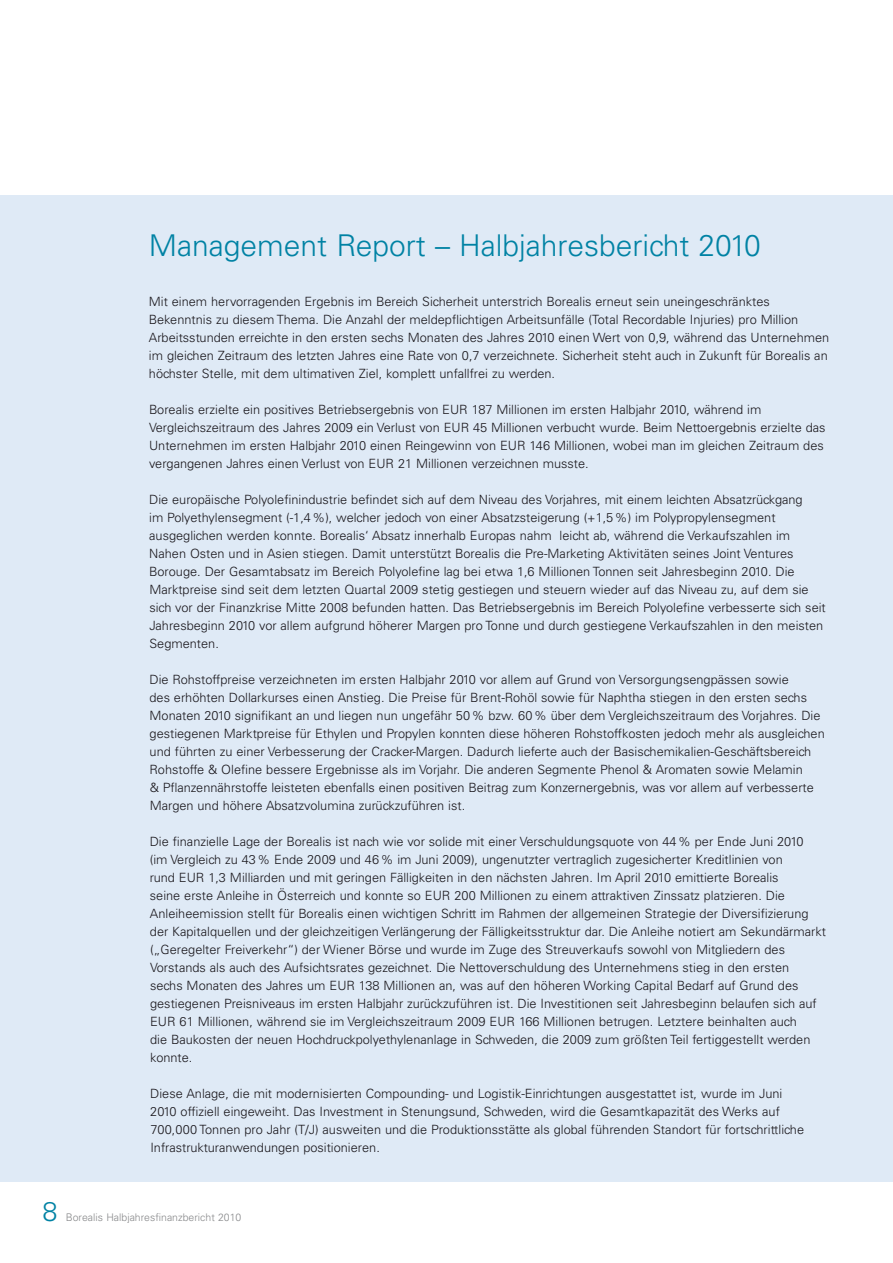
<style>
.page{position:relative;width:893px;height:1263px;background:#fff}
.page>*{position:absolute;margin:0;border:0;box-sizing:border-box;transform-origin:0 0}
.t1{font:300 30px "Univers LT Std";color:#0082a4}
.t2{font:300 27px "Univers LT Std";color:#0082a4}
.t3{font:300 12.75px/18px "Univers LT Std";color:#1a171c}
.t4{font:300 10.5px "Univers LT Std";color:#87888a}
</style>
<div class="page">
<div style="left:0;top:196px;width:893px;height:986px;background:#dfeaf6"></div>
<h1 class="t1" style="left:149px;top:227px;width:613px">Management Report – Halbjahresbericht 2010</h1>
<p class="t3" style="left:149px;top:292px;width:682px">Mit einem hervorragenden Ergebnis im Bereich Sicherheit unterstrich Borealis erneut sein uneingeschränktes Bekenntnis zu diesem Thema. Die Anzahl der meldepflichtigen Arbeitsunfälle (Total Recordable Injuries) pro Million Arbeitsstunden erreichte in den ersten sechs Monaten des Jahres 2010 einen Wert von 0,9, während das Unternehmen im gleichen Zeitraum des letzten Jahres eine Rate von 0,7 verzeichnete. Sicherheit steht auch in Zukunft für Borealis an höchster Stelle, mit dem ultimativen Ziel, komplett unfallfrei zu werden.</p>
<p class="t3" style="left:149px;top:401px;width:678px">Borealis erzielte ein positives Betriebsergebnis von EUR 187 Millionen im ersten Halbjahr 2010, während im Vergleichszeitraum des Jahres 2009 ein Verlust von EUR 45 Millionen verbucht wurde. Beim Nettoergebnis erzielte das Unternehmen im ersten Halbjahr 2010 einen Reingewinn von EUR 146 Millionen, wobei man im gleichen Zeitraum des vergangenen Jahres einen Verlust von EUR 21 Millionen verzeichnen musste.</p>
<p class="t3" style="left:149px;top:491px;width:678px">Die europäische Polyolefinindustrie befindet sich auf dem Niveau des Vorjahres, mit einem leichten Absatzrückgang<br>im Polyethylensegment (-1,4 %), welcher jedoch von einer Absatzsteigerung (+1,5 %) im Polypropylensegment ausgeglichen werden konnte. Borealis‘ Absatz innerhalb Europas nahm leicht ab, während die Verkaufszahlen im Nahen Osten und in Asien stiegen. Damit unterstützt Borealis die Pre-Marketing Aktivitäten seines Joint Ventures Borouge. Der Gesamtabsatz im Bereich Polyolefine lag bei etwa 1,6 Millionen Tonnen seit Jahresbeginn 2010. Die Marktpreise sind seit dem letzten Quartal 2009 stetig gestiegen und steuern wieder auf das Niveau zu, auf dem sie sich vor der Finanzkrise Mitte 2008 befunden hatten. Das Betriebsergebnis im Bereich Polyolefine verbesserte sich seit Jahresbeginn 2010 vor allem aufgrund höherer Margen pro Tonne und durch gestiegene Verkaufszahlen in den meisten Segmenten.</p>
<p class="t3" style="left:149px;top:671px;width:677px">Die Rohstoffpreise verzeichneten im ersten Halbjahr 2010 vor allem auf Grund von Versorgungsengpässen sowie<br>des erhöhten Dollarkurses einen Anstieg. Die Preise für Brent-Rohöl sowie für Naphtha stiegen in den ersten sechs Monaten 2010 signifikant an und liegen nun ungefähr 50 % bzw. 60 % über dem Vergleichszeitraum des Vorjahres. Die gestiegenen Marktpreise für Ethylen und Propylen konnten diese höheren Rohstoffkosten jedoch mehr als ausgleichen und führten zu einer Verbesserung der Cracker-Margen. Dadurch lieferte auch der Basischemikalien-Geschäftsbereich Rohstoffe &amp; Olefine bessere Ergebnisse als im Vorjahr. Die anderen Segmente Phenol &amp; Aromaten sowie Melamin<br>&amp; Pflanzennährstoffe leisteten ebenfalls einen positiven Beitrag zum Konzernergebnis, was vor allem auf verbesserte Margen und höhere Absatzvolumina zurückzuführen ist.</p>
<p class="t3" style="left:150px;top:833px;width:678px">Die finanzielle Lage der Borealis ist nach wie vor solide mit einer Verschuldungsquote von 44 % per Ende Juni 2010<br>(im Vergleich zu 43 % Ende 2009 und 46 % im Juni 2009), ungenutzter vertraglich zugesicherter Kreditlinien von<br>rund EUR 1,3 Milliarden und mit geringen Fälligkeiten in den nächsten Jahren. Im April 2010 emittierte Borealis<br>seine erste Anleihe in Österreich und konnte so EUR 200 Millionen zu einem attraktiven Zinssatz platzieren. Die Anleiheemission stellt für Borealis einen wichtigen Schritt im Rahmen der allgemeinen Strategie der Diversifizierung der Kapitalquellen und der gleichzeitigen Verlängerung der Fälligkeitsstruktur dar. Die Anleihe notiert am Sekundärmarkt („Geregelter Freiverkehr“) der Wiener Börse und wurde im Zuge des Streuverkaufs sowohl von Mitgliedern des Vorstands als auch des Aufsichtsrates gezeichnet. Die Nettoverschuldung des Unternehmens stieg in den ersten<br>sechs Monaten des Jahres um EUR 138 Millionen an, was auf den höheren Working Capital Bedarf auf Grund des gestiegenen Preisniveaus im ersten Halbjahr zurückzuführen ist. Die Investitionen seit Jahresbeginn belaufen sich auf EUR 61 Millionen, während sie im Vergleichszeitraum 2009 EUR 166 Millionen betrugen. Letztere beinhalten auch<br>die Baukosten der neuen Hochdruckpolyethylenanlage in Schweden, die 2009 zum größten Teil fertiggestellt werden konnte.</p>
<p class="t3" style="left:150px;top:1085px;width:655px">Diese Anlage, die mit modernisierten Compounding- und Logistik-Einrichtungen ausgestattet ist, wurde im Juni 2010 offiziell eingeweiht. Das Investment in Stenungsund, Schweden, wird die Gesamtkapazität des Werks auf 700,000 Tonnen pro Jahr (T/J) ausweiten und die Produktionsstätte als global führenden Standort für fortschrittliche Infrastrukturanwendungen positionieren.</p>
<h2 class="t2" style="left:43px;top:1195px;width:17px">8</h2>
<p class="t4" style="left:66px;top:1211px;width:177px">Borealis Halbjahresfinanzbericht 2010</p>
</div>
